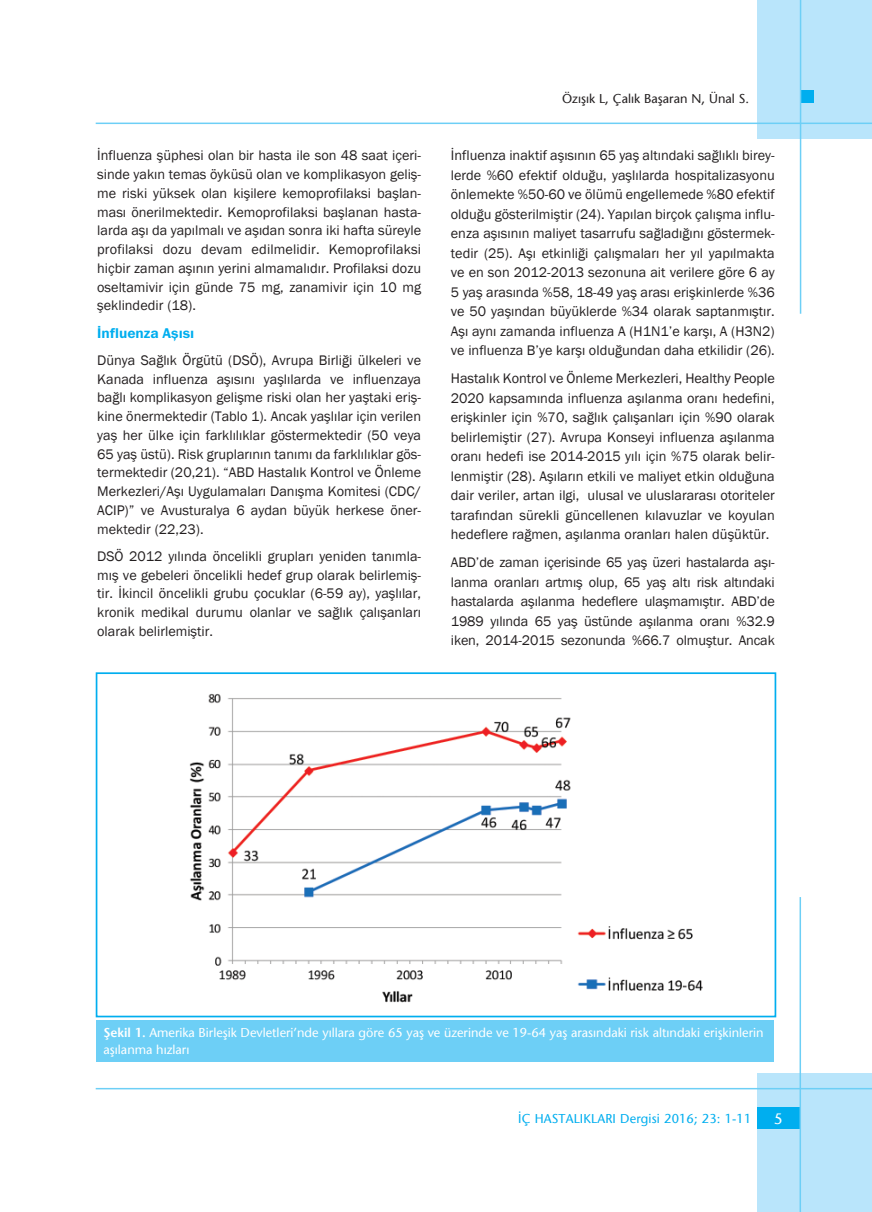
<style>
.page{position:relative;width:872px;height:1212px;background:#fff}
.page>*{position:absolute;margin:0;border:0;box-sizing:border-box;transform-origin:0 0}
.t1{font:500 15px "Stone Sans Std";color:#fff}
.t2{font:14.25px/19.5px "Franklin Gothic";color:#231f20;text-align:justify}
.t3{font:14.25px "Franklin Goth Demi CTT";color:#00aeef}
.t4{font:500 12.75px/17px "Stone Sans Std";color:#fff}
.t5{font:500 12.75px "Stone Sans Std";letter-spacing:.01em;color:#00aeef}
.t6{font:500 12.75px "Stone Sans Std";color:#231f20}
.s1{font-weight:600}
</style>
<div class="page">
<div style="left:757px;top:1074px;width:115px;height:138px;background:#b9e5fb"></div>
<div style="left:757px;top:0;width:115px;height:138px;background:#b9e5fb"></div>
<hr style="left:96px;top:1088px;width:776px;height:1px;background:#6dcff6">
<div style="left:757px;top:1107px;width:42px;height:22px;background:#00aeef"></div>
<hr style="left:799px;top:897px;width:2px;height:315px;background:#6dcff6">
<div style="left:801px;top:90px;width:13px;height:13px;background:#00aeef"></div>
<hr style="left:799px;top:0;width:2px;height:314px;background:#6dcff6">
<hr style="left:96px;top:123px;width:776px;height:1px;background:#6dcff6">
<div style="left:96px;top:1020px;width:677px;height:41px;background:#6dcff6"></div>
<img style="left:189px;top:693px;width:514px;height:310px">
<div style="left:96px;top:672px;width:680px;height:345px;border:2px solid #00aeef"></div>
<p class="t2" style="left:97px;top:146px;width:325px;line-height:18.8px">İnfluenza şüphesi olan bir hasta ile son 48 saat içeri&shy;sinde yakın temas öyküsü olan ve komplikasyon geliş&shy;me riski yüksek olan kişilere kemoprofilaksi başlan&shy;ması önerilmektedir. Kemoprofilaksi başlanan hasta&shy;larda aşı da yapılmalı ve aşıdan sonra iki hafta süreyle profilaksi dozu devam edilmelidir. Kemoprofilaksi hiçbir zaman aşının yerini almamalıdır. Profilaksi dozu oseltamivir için günde 75 mg, zanamivir için 10 mg şeklindedir (18).</p>
<p class="t3" style="left:97px;top:324px;width:98px">İnfluenza Aşısı</p>
<p class="t2" style="left:97px;top:350px;width:325px;line-height:18.8px">Dünya Sağlık Örgütü (DSÖ), Avrupa Birliği ülkeleri ve Kanada influenza aşısını yaşlılarda ve influenzaya bağlı komplikasyon gelişme riski olan her yaştaki eriş&shy;kine önermektedir (Tablo 1). Ancak yaşlılar için verilen yaş her ülke için farklılıklar göstermektedir (50 veya 65 yaş üstü). Risk gruplarının tanımı da farklılıklar gös&shy;termektedir (20,21). “ABD Hastalık Kontrol ve Önleme Merkezleri/Aşı Uygulamaları Danışma Komitesi (CDC/ ACIP)” ve Avusturalya 6 aydan büyük herkese öner&shy;mektedir (22,23).</p>
<p class="t2" style="left:97px;top:546px;width:325px;line-height:18.8px">DSÖ 2012 yılında öncelikli grupları yeniden tanımla&shy;mış ve gebeleri öncelikli hedef grup olarak belirlemiş&shy;tir. İkincil öncelikli grubu çocuklar (6-59 ay), yaşlılar, kronik medikal durumu olanlar ve sağlık çalışanları olarak belirlemiştir.</p>
<p class="t6" style="left:562px;top:93px;width:189px">Özışık L, Çalık Başaran N, Ünal S.</p>
<p class="t2" style="left:451px;top:146px;width:325px">İnfluenza inaktif aşısının 65 yaş altındaki sağlıklı birey&shy;lerde %60 efektif olduğu, yaşlılarda hospitalizasyonu önlemekte %50-60 ve ölümü engellemede %80 efektif olduğu gösterilmiştir (24). Yapılan birçok çalışma influ&shy;enza aşısının maliyet tasarrufu sağladığını göstermek&shy;tedir (25). Aşı etkinliği çalışmaları her yıl yapılmakta ve en son 2012-2013 sezonuna ait verilere göre 6 ay 5 yaş arasında %58, 18-49 yaş arası erişkinlerde %36 ve 50 yaşından büyüklerde %34 olarak saptanmıştır.<br>Aşı aynı zamanda influenza A (H1N1’e karşı, A (H3N2) ve influenza B’ye karşı olduğundan daha etkilidir (26).</p>
<p class="t2" style="left:451px;top:369px;width:325px">Hastalık Kontrol ve Önleme Merkezleri, Healthy People 2020 kapsamında influenza aşılanma oranı hedefini, erişkinler için %70, sağlık çalışanları için %90 olarak belirlemiştir (27). Avrupa Konseyi influenza aşılanma oranı hedefi ise 2014-2015 yılı için %75 olarak belir&shy;lenmiştir (28). Aşıların etkili ve maliyet etkin olduğuna dair veriler, artan ilgi, ulusal ve uluslararası otoriteler tarafından sürekli güncellenen kılavuzlar ve koyulan hedeflere rağmen, aşılanma oranları halen düşüktür.</p>
<p class="t2" style="left:451px;top:553px;width:325px">ABD’de zaman içerisinde 65 yaş üzeri hastalarda aşı&shy;lanma oranları artmış olup, 65 yaş altı risk altındaki hastalarda aşılanma hedeflere ulaşmamıştır. ABD’de 1989 yılında 65 yaş üstünde aşılanma oranı %32.9 iken, 2014-2015 sezonunda %66.7 olmuştur. Ancak</p>
<p class="t4" style="left:104px;top:1025px;width:661px"><span class="s1">Şekil 1.</span> Amerika Birleşik Devletleri’nde yıllara göre 65 yaş ve üzerinde ve 19-64 yaş arasındaki risk altındaki erişkinlerin aşılanma hızları</p>
<p class="t5" style="left:518px;top:1114px;width:235px">İÇ HASTALIKLARI Dergisi 2016; 23: 1-11</p>
<p class="t1" style="left:774px;top:1113px;width:10px">5</p>
</div>
